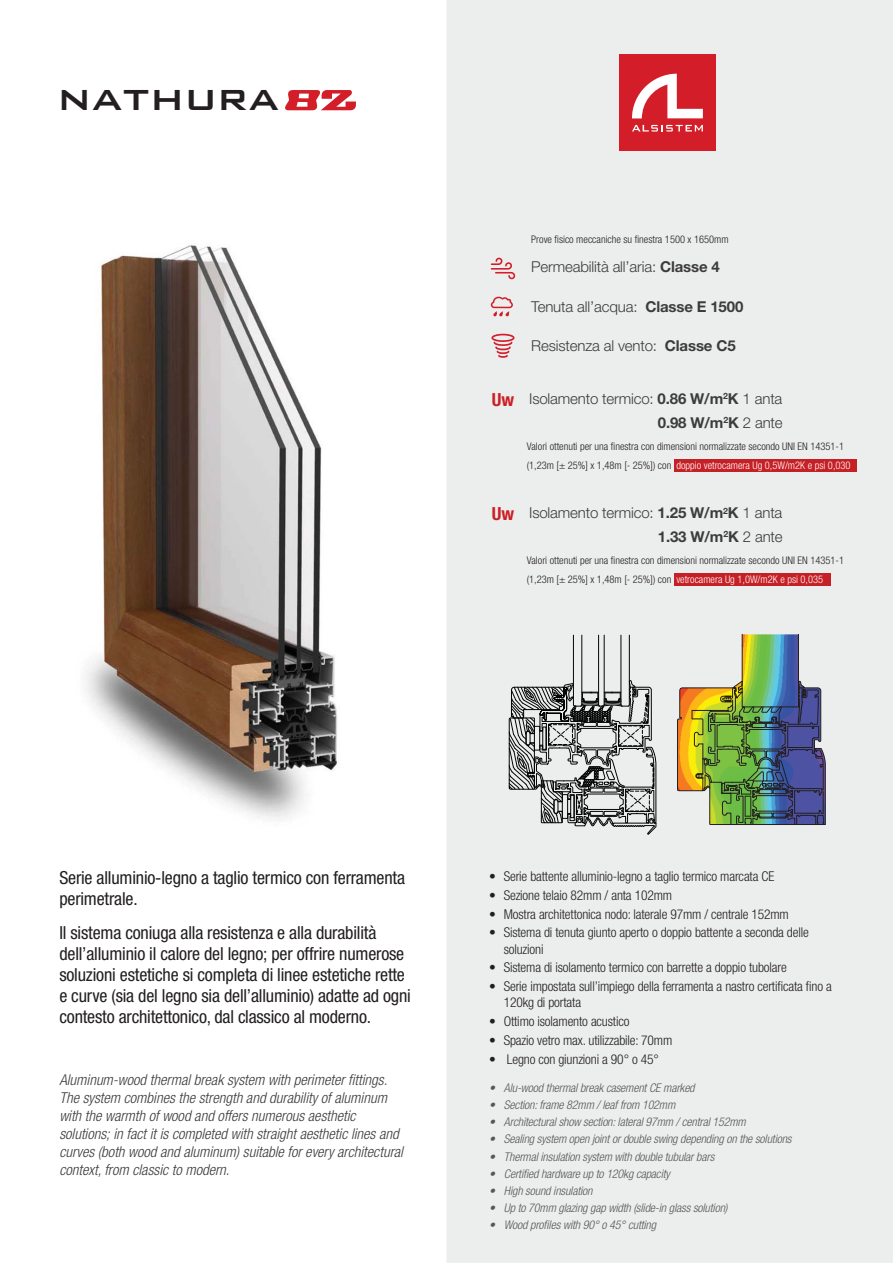
<style>
.page{position:relative;width:893px;height:1263px;background:#fff}
.page>*{position:absolute;margin:0;border:0;box-sizing:border-box;transform-origin:0 0}
.t1{font:500 47.55px "Bank Gothic BT";color:#231f20}
.t2{font:condensed 18px/21px "Helvetica Neue LT Std";letter-spacing:-.01em;color:#231f20}
.t3{font:700 condensed 18px "Helvetica Neue LT Std";color:#cb2026}
.t4{font:italic 300 condensed 15px/18px "Helvetica Neue LT Std";color:#3c3c3b}
.t5{font:300 15px/23.5px "Helvetica Neue LT Std";letter-spacing:-.01em;color:#3c3c3b;text-align:right}
.t6{font:300 condensed 13.5px/16.2px "Helvetica Neue LT Std";letter-spacing:-.01em;color:#231f20}
.t7{font:italic 300 condensed 12px "Helvetica Neue LT Std";letter-spacing:-.01em;color:#575756}
.t8{font:300 condensed 10.5px/18.9px "Helvetica Neue LT Std";color:#231f20}
.s1{font-weight:700}
.s2{color:#fff}
</style>
<div class="page">
<div style="left:447px;top:0;width:446px;height:1263px;background:#eceded"></div>
<div style="left:619px;top:54px;width:97px;height:97px;background:#d31e29"></div>
<svg style="left:632px;top:125px;width:71px;height:7px"></svg>
<svg style="left:632px;top:74px;width:71px;height:44px"></svg>
<img style="left:86px;top:245px;width:252px;height:574px">
<svg style="left:285px;top:90px;width:71px;height:20px"></svg>
<hr style="left:621px;top:635px;width:1px;height:70px;background:#030404">
<hr style="left:629px;top:635px;width:1px;height:70px;background:#030404">
<hr style="left:604px;top:635px;width:1px;height:70px;background:#030404">
<hr style="left:598px;top:635px;width:1px;height:70px;background:#030404">
<hr style="left:581px;top:635px;width:1px;height:70px;background:#030404">
<hr style="left:573px;top:635px;width:1px;height:70px;background:#030404">
<svg style="left:509px;top:681px;width:147px;height:153px;background:#a7a8a8"></svg>
<svg style="left:677px;top:634px;width:148px;height:191px;background:#899c7d"></svg>
<div style="left:674px;top:573px;width:157px;height:12px;background:#c52026"></div>
<div style="left:674px;top:460px;width:182px;height:12px;background:#c52026"></div>
<svg style="left:491px;top:258px;width:24px;height:21px"></svg>
<svg style="left:490px;top:296px;width:24px;height:22px"></svg>
<svg style="left:491px;top:334px;width:23px;height:24px"></svg>
<h1 class="t1" style="left:58px;top:72px;width:223px">nathura</h1>
<p class="t8" style="left:531px;top:231px;width:199px">Prove fisico meccaniche su finestra 1500 x 1650mm</p>
<p class="t5" style="left:531px;top:255px;width:190px">Permeabilità all’aria: <span class="s1">Classe 4</span></p>
<p class="t5" style="left:531px;top:295px;width:214px">Tenuta all’acqua: <span class="s1">Classe E 1500</span></p>
<p class="t5" style="left:531px;top:334px;width:206px">Resistenza al vento: <span class="s1">Classe C5</span></p>
<h2 class="t3" style="left:492px;top:389px;width:24px">Uw</h2>
<p class="t5" style="left:529px;top:387px;width:255px">Isolamento termico: <span class="s1">0.86 W/m</span><sup>2</sup><span class="s1">K</span> 1 anta<br><span class="s1">0.98 W/m</span><sup>2</sup><span class="s1">K</span> 2 ante</p>
<p class="t8" style="left:527px;top:438px;width:325px">Valori ottenuti per una finestra con dimensioni normalizzate secondo UNI EN 14351-1 (1,23m [± 25%] x 1,48m [- 25%]) con <span class="s2">doppio vetrocamera Ug 0,5W/m2K e psi 0,030</span></p>
<h2 class="t3" style="left:492px;top:503px;width:24px">Uw</h2>
<p class="t5" style="left:529px;top:502px;width:255px">Isolamento termico: <span class="s1">1.25 W/m</span><sup>2</sup><span class="s1">K</span> 1 anta<br><span class="s1">1.33 W/m</span><sup>2</sup><span class="s1">K</span> 2 ante</p>
<p class="t8" style="left:527px;top:552px;width:319px">Valori ottenuti per una finestra con dimensioni normalizzate secondo UNI EN 14351-1 (1,23m [± 25%] x 1,48m [- 25%]) con <span class="s2">vetrocamera Ug 1,0W/m2K e psi 0,035</span></p>
<h2 class="t2" style="left:59px;top:869px;width:347px">Serie alluminio-legno a taglio termico con ferramenta perimetrale.</h2>
<p class="t2" style="left:59px;top:924px;width:353px">Il sistema coniuga alla resistenza e alla durabilità dell’alluminio il calore del legno; per offrire numerose soluzioni estetiche si completa di linee estetiche rette e curve (sia del legno sia dell’alluminio) adatte ad ogni contesto architettonico, dal classico al moderno.</p>
<p class="t4" style="left:59px;top:1072px;width:345px">Aluminum-wood thermal break system with perimeter fittings.<br>The system combines the strength and durability of aluminum with the warmth of wood and offers numerous aesthetic solutions; in fact it is completed with straight aesthetic lines and curves (both wood and aluminum) suitable for every architectural context, from classic to modern.</p>
<p class="t6" style="left:489px;top:869px;width:287px">• Serie battente alluminio-legno a taglio termico marcata CE</p>
<p class="t6" style="left:489px;top:888px;width:185px">• Sezione telaio 82mm / anta 102mm</p>
<p class="t6" style="left:489px;top:907px;width:301px">• Mostra architettonica nodo: laterale 97mm / centrale 152mm</p>
<p class="t6" style="left:504px;top:926px;width:307px;text-indent:-15px">• Sistema di tenuta giunto aperto o doppio battente a seconda delle soluzioni</p>
<p class="t6" style="left:489px;top:961px;width:299px">• Sistema di isolamento termico con barrette a doppio tubolare</p>
<p class="t6" style="left:504px;top:979px;width:330px;text-indent:-15px">• Serie impostata sull’impiego della ferramenta a nastro certificata fino a<br>120kg di portata</p>
<p class="t6" style="left:489px;top:1014px;width:142px">• Ottimo isolamento acustico</p>
<p class="t6" style="left:489px;top:1033px;width:185px">• Spazio vetro max. utilizzabile: 70mm</p>
<p class="t6" style="left:489px;top:1052px;width:171px">• Legno con giunzioni a 90° o 45°</p>
<p class="t7" style="left:489px;top:1084px;width:207px">• Alu-wood thermal break casement CE marked</p>
<p class="t7" style="left:489px;top:1101px;width:188px">• Section: frame 82mm / leaf from 102mm</p>
<p class="t7" style="left:489px;top:1118px;width:258px">• Architectural show section: lateral 97mm / central 152mm</p>
<p class="t7" style="left:489px;top:1135px;width:304px">• Sealing system open joint or double swing depending on the solutions</p>
<p class="t7" style="left:489px;top:1152px;width:227px">• Thermal insulation system with double tubular bars</p>
<p class="t7" style="left:489px;top:1169px;width:182px">• Certified hardware up to 120kg capacity</p>
<p class="t7" style="left:489px;top:1186px;width:105px">• High sound insulation</p>
<p class="t7" style="left:489px;top:1203px;width:240px">• Up to 70mm glazing gap width (slide-in glass solution)</p>
<p class="t7" style="left:489px;top:1220px;width:169px">• Wood profiles with 90° o 45° cutting</p>
</div>
